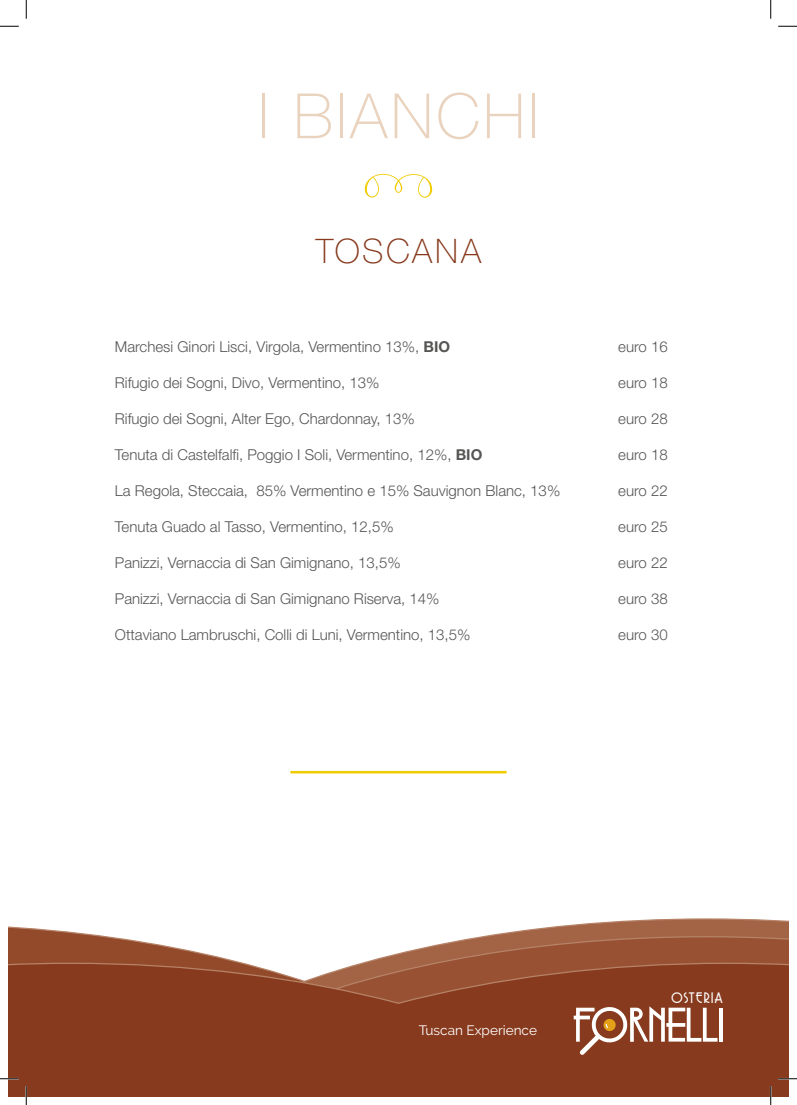
<style>
.page{position:relative;width:797px;height:1105px;background:#fff}
.page>*{position:absolute;margin:0;border:0;box-sizing:border-box;transform-origin:0 0}
.t1{font:100 62.5px "Helvetica Neue LT Std";letter-spacing:.055em;color:#ead3be}
.t2{font:100 33.88px "Helvetica Neue LT Std";letter-spacing:.075em;color:#873a1d}
.t3{font:300 15px "Helvetica Neue LT Std";color:#565655}
.t4{font:14.12px "Copasetic";letter-spacing:.095em;color:#fff}
.t5{font:13.62px "Raleway";color:#fff}
.s1{font-weight:700}
</style>
<div class="page">
<svg style="left:48px;top:918px;width:740px;height:18px"></svg>
<svg style="left:48px;top:936px;width:740px;height:26px"></svg>
<svg style="left:9px;top:962px;width:779px;height:134px;background:#8a3f23"></svg>
<hr style="left:290px;top:771px;width:216px;height:2px;background:#f0cb00">
<hr style="left:719px;top:1008px;width:3px;height:34px;background:#fff">
<svg style="left:573px;top:1006px;width:144px;height:49px"></svg>
<svg style="left:365px;top:174px;width:67px;height:24px"></svg>
<svg style="left:0;top:25px;width:19px;height:2px"></svg>
<svg style="left:778px;top:25px;width:19px;height:2px"></svg>
<svg style="left:0;top:1078px;width:19px;height:1px"></svg>
<svg style="left:778px;top:1078px;width:19px;height:1px"></svg>
<svg style="left:25px;top:0;width:2px;height:19px"></svg>
<svg style="left:25px;top:1086px;width:2px;height:19px"></svg>
<svg style="left:770px;top:0;width:1px;height:19px"></svg>
<svg style="left:770px;top:1086px;width:1px;height:19px"></svg>
<h1 class="t1" style="left:258px;top:80px;width:282px">I BIANCHI</h1>
<h2 class="t2" style="left:316px;top:232px;width:167px">TOSCANA</h2>
<p class="t3" style="left:115px;top:338px;width:337px">Marchesi Ginori Lisci, Virgola, Vermentino 13%, <span class="s1">BIO</span></p>
<p class="t3" style="left:115px;top:374px;width:266px">Rifugio dei Sogni, Divo, Vermentino, 13%</p>
<p class="t3" style="left:115px;top:410px;width:301px">Rifugio dei Sogni, Alter Ego, Chardonnay, 13%</p>
<p class="t3" style="left:115px;top:446px;width:369px">Tenuta di Castelfalfi, Poggio I Soli, Vermentino, 12%, <span class="s1">BIO</span></p>
<p class="t3" style="left:115px;top:482px;width:447px">La Regola, Steccaia, 85% Vermentino e 15% Sauvignon Blanc, 13%</p>
<p class="t3" style="left:115px;top:518px;width:280px">Tenuta Guado al Tasso, Vermentino, 12,5%</p>
<p class="t3" style="left:115px;top:554px;width:287px">Panizzi, Vernaccia di San Gimignano, 13,5%</p>
<p class="t3" style="left:115px;top:590px;width:326px">Panizzi, Vernaccia di San Gimignano Riserva, 14%</p>
<p class="t3" style="left:115px;top:626px;width:357px">Ottaviano Lambruschi, Colli di Luni, Vermentino, 13,5%</p>
<p class="t3" style="left:618px;top:338px;width:51px">euro 16</p>
<p class="t3" style="left:618px;top:374px;width:51px">euro 18</p>
<p class="t3" style="left:618px;top:410px;width:51px">euro 28</p>
<p class="t3" style="left:618px;top:446px;width:51px">euro 18</p>
<p class="t3" style="left:618px;top:482px;width:51px">euro 22</p>
<p class="t3" style="left:618px;top:518px;width:51px">euro 25</p>
<p class="t3" style="left:618px;top:554px;width:51px">euro 22</p>
<p class="t3" style="left:618px;top:590px;width:51px">euro 38</p>
<p class="t3" style="left:618px;top:626px;width:51px">euro 30</p>
<p class="t5" style="left:419px;top:1022px;width:120px">Tuscan Experience</p>
<p class="t4" style="left:671px;top:991px;width:53px">OSTERIA</p>
</div>
